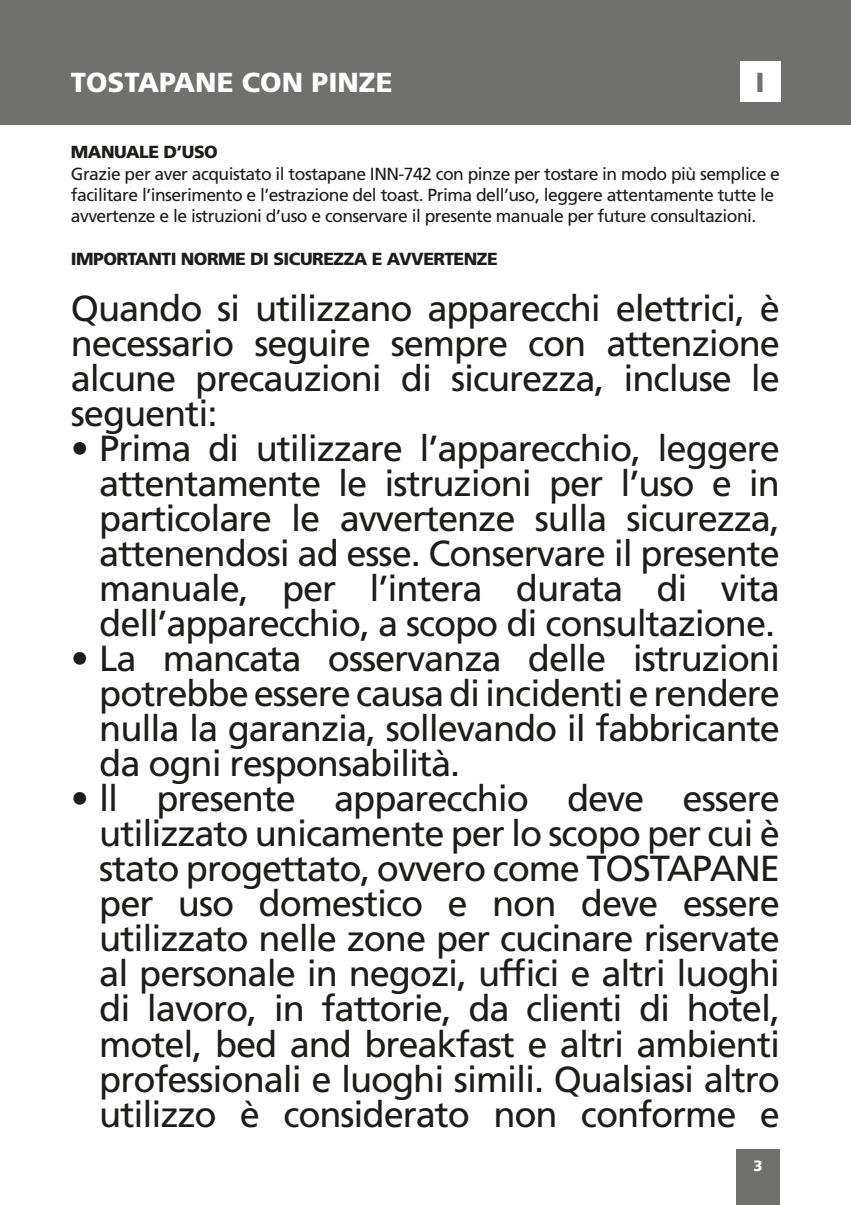
<style>
.page{position:relative;width:851px;height:1205px;background:#fff}
.page>*{position:absolute;margin:0;border:0;box-sizing:border-box;transform-origin:0 0}
.t1{font:36.25px/35px "Frutiger LT Std";letter-spacing:-.03em;color:#1d1d1b;text-align:justify}
.t2{font:900 27.5px "Frutiger LT Std";color:#fff}
.t3{font:900 27.5px "Frutiger LT Std";color:#70706f}
.t4{font:17.5px/21.2px "Frutiger LT Std";letter-spacing:-.03em;color:#1d1d1b}
.t5{font:900 17.5px "Frutiger LT Std";letter-spacing:-.03em;color:#1d1d1b}
.t6{font:900 15px "Frutiger LT Std";color:#fff}
</style>
<div class="page">
<div style="left:0;top:0;width:850px;height:125px;background:#70706f"></div>
<div style="left:736px;top:1149px;width:44px;height:56px;background:#70706f"></div>
<div style="left:740px;top:61px;width:40px;height:41px;background:#fff"></div>
<p class="t2" style="left:71px;top:65px;width:323px">TOSTAPANE CON PINZE</p>
<p class="t3" style="left:755px;top:66px;width:11px">I</p>
<p class="t5" style="left:71px;top:142px;width:148px">MANUALE D’USO</p>
<p class="t4" style="left:71px;top:163px;width:710px">Grazie per aver acquistato il tostapane INN-742 con pinze per tostare in modo più semplice e facilitare l’inserimento e l’estrazione del toast. Prima dell’uso, leggere attentamente tutte le avvertenze e le istruzioni d’uso e conservare il presente manuale per future consultazioni.</p>
<p class="t5" style="left:71px;top:248px;width:428px">IMPORTANTI NORME DI SICUREZZA E AVVERTENZE</p>
<p class="t1" style="left:71px;top:291px;width:710px">Quando si utilizzano apparecchi elettrici, è necessario seguire sempre con attenzione alcune precauzioni di sicurezza, incluse le seguenti:</p>
<p class="t1" style="left:99px;top:431px;width:682px;text-indent:-28px">• Prima di utilizzare l’apparecchio, leggere attentamente le istruzioni per l’uso e in particolare le avvertenze sulla sicurezza, attenendosi ad esse. Conservare il presente manuale, per l’intera durata di vita dell’apparecchio, a scopo di consultazione.</p>
<p class="t1" style="left:99px;top:641px;width:682px;text-indent:-28px">• La mancata osservanza delle istruzioni potrebbe essere causa di incidenti e rendere nulla la garanzia, sollevando il fabbricante da ogni responsabilità.</p>
<p class="t1" style="left:99px;top:781px;width:682px;text-indent:-28px">• ll presente apparecchio deve essere utilizzato unicamente per lo scopo per cui è stato progettato, ovvero come TOSTAPANE per uso domestico e non deve essere utilizzato nelle zone per cucinare riservate al personale in negozi, uffici e altri luoghi di lavoro, in fattorie, da clienti di hotel, motel, bed and breakfast e altri ambienti professionali e luoghi simili. Qualsiasi altro utilizzo è considerato non conforme e</p>
<p class="t6" style="left:753px;top:1156px;width:11px">3</p>
</div>
